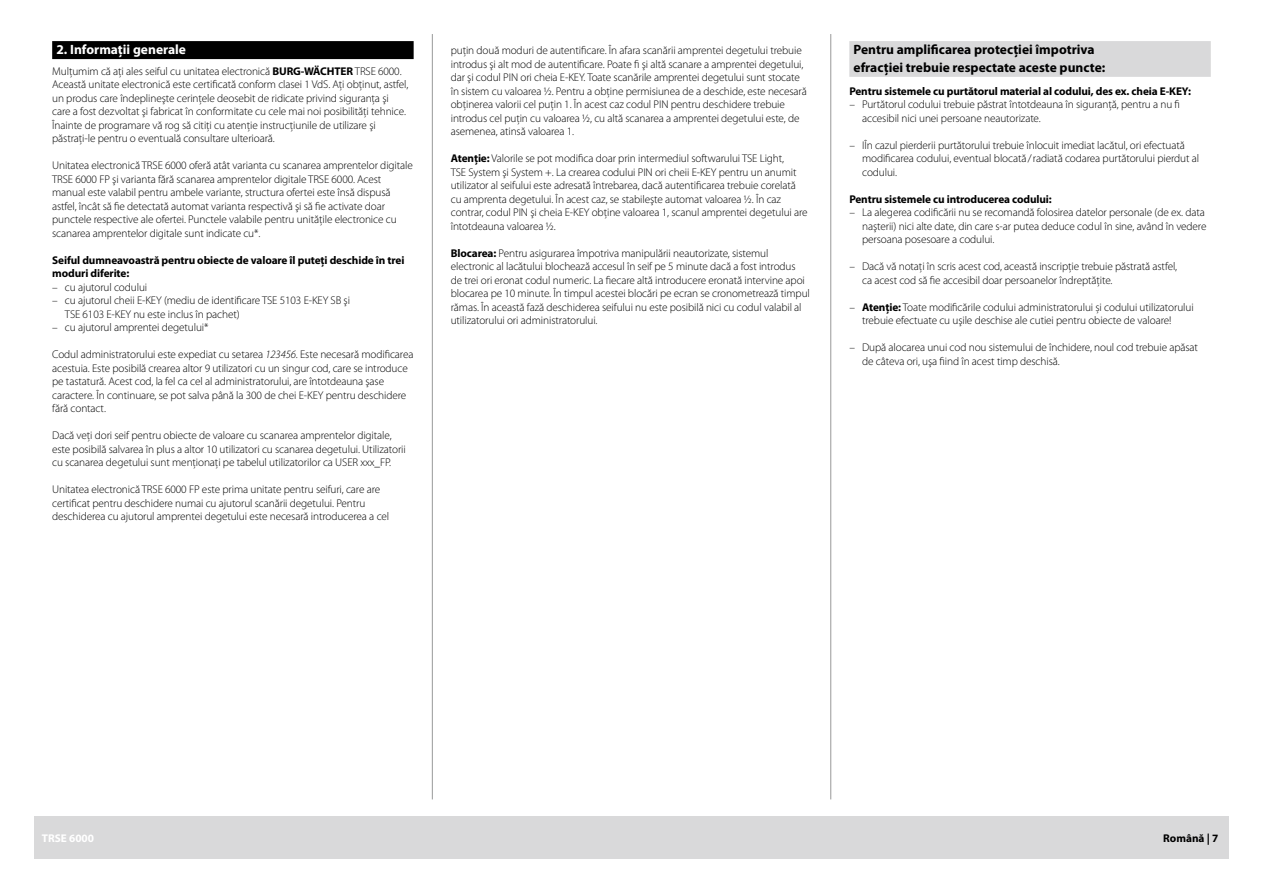
<style>
.page{position:relative;width:1263px;height:893px;background:#fff}
.page>*{position:absolute;margin:0;border:0;box-sizing:border-box;transform-origin:0 0}
.t1{font:700 13.5px/17.7px "Myriad Pro";color:#000}
.t2{font:700 13.5px "Myriad Pro";color:#fff}
.t3{font:300 11.25px/13.5px "Myriad Pro";letter-spacing:-.01em;color:#000}
.t4{font:700 11.25px/13.5px "Myriad Pro";letter-spacing:-.01em;color:#000}
.t5{font:700 11.25px "Myriad Pro";color:#fff}
.s1{font-weight:700}
.s2{font-style:italic}
</style>
<div class="page">
<hr style="left:432px;top:34px;width:1px;height:765px;background:#989999">
<hr style="left:830px;top:34px;width:1px;height:765px;background:#989999">
<div style="left:34px;top:816px;width:1195px;height:43px;background:#d9d9da"></div>
<div style="left:52px;top:41px;width:362px;height:18px;background:#000"></div>
<div style="left:849px;top:41px;width:362px;height:18px;background:#d9d9da"></div>
<div style="left:849px;top:59px;width:362px;height:18px;background:#d9d9da"></div>
<p class="t2" style="left:56px;top:41px;width:131px">2. Informaţii generale</p>
<p class="t3" style="left:52px;top:64px;width:358px">Mulţumim că aţi ales seiful cu unitatea electronică <span class="s1">BURG-WÄCHTER</span> TRSE 6000.<br>Această unitate electronică este certificată conform clasei 1 VdS. Aţi obţinut, astfel, un produs care îndeplineşte cerinţele deosebit de ridicate privind siguranţa şi care a fost dezvoltat şi fabricat în conformitate cu cele mai noi posibilităţi tehnice.<br>Înainte de programare vă rog să citiţi cu atenţie instrucţiunile de utilizare şi păstraţi-le pentru o eventuală consultare ulterioară.</p>
<p class="t3" style="left:52px;top:158px;width:362px">Unitatea electronică TRSE 6000 oferă atât varianta cu scanarea amprentelor digitale TRSE 6000 FP şi varianta fără scanarea amprentelor digitale TRSE 6000. Acest manual este valabil pentru ambele variante, structura ofertei este însă dispusă astfel, încât să fie detectată automat varianta respectivă şi să fie activate doar punctele respective ale ofertei. Punctele valabile pentru unităţile electronice cu scanarea amprentelor digitale sunt indicate cu*.</p>
<p class="t4" style="left:52px;top:253px;width:354px">Seiful dumneavoastră pentru obiecte de valoare îl puteţi deschide în trei moduri diferite:</p>
<p class="t3" style="left:52px;top:280px;width:97px">– cu ajutorul codului</p>
<p class="t3" style="left:65px;top:293px;width:287px;text-indent:-13px">– cu ajutorul cheii E-KEY (mediu de identificare TSE 5103 E-KEY SB şi<br>TSE 6103 E-KEY nu este inclus în pachet)</p>
<p class="t3" style="left:52px;top:320px;width:158px">– cu ajutorul amprentei degetului*</p>
<p class="t3" style="left:52px;top:347px;width:363px">Codul administratorului este expediat cu setarea <span class="s2">123456</span>. Este necesară modificarea acestuia. Este posibilă crearea altor 9 utilizatori cu un singur cod, care se introduce pe tastatură. Acest cod, la fel ca cel al administratorului, are întotdeauna şase caractere. În continuare, se pot salva până la 300 de chei E-KEY pentru deschidere fără contact.</p>
<p class="t3" style="left:52px;top:428px;width:355px">Dacă veţi dori seif pentru obiecte de valoare cu scanarea amprentelor digitale, este posibilă salvarea în plus a altor 10 utilizatori cu scanarea degetului. Utilizatorii cu scanarea degetului sunt menţionaţi pe tabelul utilizatorilor ca USER xxx_FP.</p>
<p class="t3" style="left:52px;top:482px;width:339px">Unitatea electronică TRSE 6000 FP este prima unitate pentru seifuri, care are certificat pentru deschidere numai cu ajutorul scanării degetului. Pentru deschiderea cu ajutorul amprentei degetului este necesară introducerea a cel</p>
<p class="t3" style="left:451px;top:44px;width:358px">puţin două moduri de autentificare. În afara scanării amprentei degetului trebuie introdus şi alt mod de autentificare. Poate fi şi altă scanare a amprentei degetului, dar şi codul PIN ori cheia E-KEY. Toate scanările amprentei degetului sunt stocate în sistem cu valoarea ½. Pentru a obţine permisiunea de a deschide, este necesară obţinerea valorii cel puţin 1. În acest caz codul PIN pentru deschidere trebuie introdus cel puţin cu valoarea ½, cu altă scanarea a amprentei degetului este, de asemenea, atinsă valoarea 1.</p>
<p class="t3" style="left:451px;top:152px;width:358px"><span class="s1">Atenţie:</span> Valorile se pot modifica doar prin intermediul softwarului TSE Light,<br>TSE System şi System +. La crearea codului PIN ori cheii E-KEY pentru un anumit utilizator al seifului este adresată întrebarea, dacă autentificarea trebuie corelată cu amprenta degetului. În acest caz, se stabileşte automat valoarea ½. În caz contrar, codul PIN şi cheia E-KEY obţine valoarea 1, scanul amprentei degetului are întotdeauna valoarea ½.</p>
<p class="t3" style="left:451px;top:246px;width:361px"><span class="s1">Blocarea:</span> Pentru asigurarea împotriva manipulării neautorizate, sistemul electronic al lacătului blochează accesul în seif pe 5 minute dacă a fost introdus<br>de trei ori eronat codul numeric. La fiecare altă introducere eronată intervine apoi blocarea pe 10 minute. În timpul acestei blocări pe ecran se cronometrează timpul rămas. În această fază deschiderea seifului nu este posibilă nici cu codul valabil al utilizatorului ori administratorului.</p>
<p class="t1" style="left:853px;top:40px;width:253px">Pentru amplificarea protecției împotriva efracţiei trebuie respectate aceste puncte:</p>
<p class="t4" style="left:849px;top:84px;width:343px">Pentru sistemele cu purtătorul material al codului, des ex. cheia E-KEY:</p>
<p class="t3" style="left:862px;top:98px;width:319px;text-indent:-13px">– Purtătorul codului trebuie păstrat întotdeauna în siguranţă, pentru a nu fi accesibil nici unei persoane neautorizate.</p>
<p class="t3" style="left:862px;top:138px;width:338px;text-indent:-13px">– IÎn cazul pierderii purtătorului trebuie înlocuit imediat lacătul, ori efectuată modificarea codului, eventual blocată/radiată codarea purtătorului pierdut al codului.</p>
<p class="t4" style="left:849px;top:192px;width:204px">Pentru sistemele cu introducerea codului:</p>
<p class="t3" style="left:862px;top:206px;width:346px;text-indent:-13px">– La alegerea codificării nu se recomandă folosirea datelor personale (de ex. data naşterii) nici alte date, din care s-ar putea deduce codul în sine, având în vedere persoana posesoare a codului.</p>
<p class="t3" style="left:862px;top:260px;width:316px;text-indent:-13px">– Dacă vă notaţi în scris acest cod, această inscripţie trebuie păstrată astfel, ca acest cod să fie accesibil doar persoanelor îndreptăţite.</p>
<p class="t3" style="left:862px;top:300px;width:333px;text-indent:-13px">– <span class="s1">Atenţie:</span> Toate modificările codului administratorului și codului utilizatorului trebuie efectuate cu uşile deschise ale cutiei pentru obiecte de valoare!</p>
<p class="t3" style="left:862px;top:341px;width:337px;text-indent:-13px">– După alocarea unui cod nou sistemului de închidere, noul cod trebuie apăsat de câteva ori, uşa fiind în acest timp deschisă.</p>
<p class="t5" style="left:42px;top:831px;width:54px">TRSE 6000</p>
<p class="t4" style="left:1163px;top:831px;width:57px">Română | 7</p>
</div>
